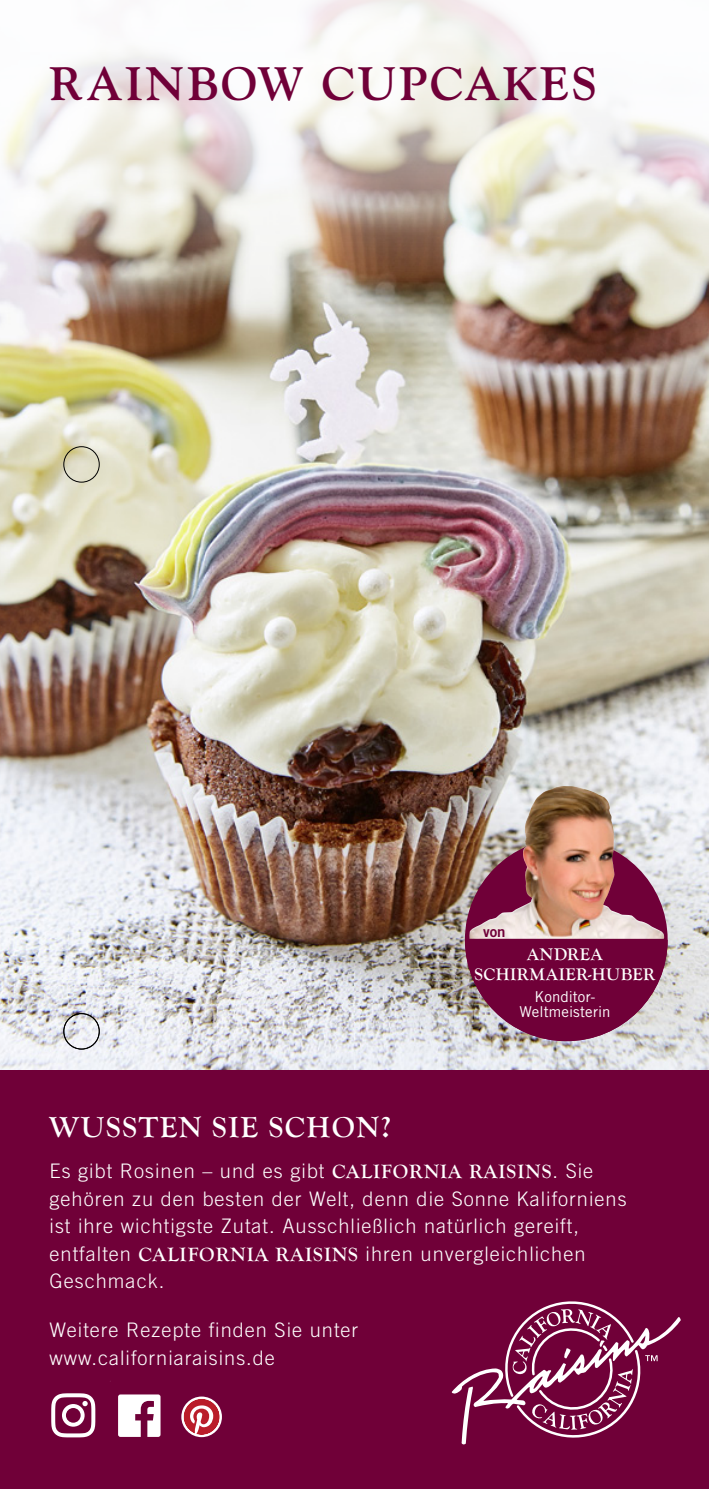
<style>
.page{position:relative;width:709px;height:1489px;background:#fff}
.page>*{position:absolute;margin:0;border:0;box-sizing:border-box;transform-origin:0 0}
.t1{font:700 46.5px "Goudy Std";letter-spacing:.055em;color:#700038}
.t2{font:700 30px "Goudy Old Style T";letter-spacing:.05em;color:#fff}
.t3{font:300 20px/27.5px "Trade Gothic LT Std";letter-spacing:.05em;color:#fff}
.t4{font:700 17.5px/20px "Goudy Old Style T";letter-spacing:.03em;color:#fff;text-align:center}
.t5{font:15px/15px "Trade Gothic LT Std";letter-spacing:.005em;color:#fff;text-align:center}
.t6{font:15px "Trade Gothic LT Std Bd 2";color:#700038}
.s1{font-family:"Goudy Old Style T";font-weight:700}
</style>
<div class="page">
<img style="left:0;top:281px;width:709px;height:789px">
<svg style="left:0;top:0;width:709px;height:281px"></svg>
<div style="left:0;top:1070px;width:709px;height:418px;background:#700038"></div>
<svg style="left:452px;top:1301px;width:228px;height:143px"></svg>
<div style="left:63px;top:446px;width:37px;height:36px;border:1px solid #000;border-radius:50%"></div>
<div style="left:63px;top:1013px;width:37px;height:36px;border:1px solid #000;border-radius:50%"></div>
<svg style="left:118px;top:1394px;width:42px;height:42px"></svg>
<svg style="left:51px;top:1393px;width:44px;height:44px"></svg>
<svg style="left:183px;top:1399px;width:37px;height:35px"></svg>
<div style="left:181px;top:1396px;width:41px;height:40px;border:2px solid #fff;border-radius:50%"></div>
<img style="left:469px;top:786px;width:195px;height:152px">
<svg style="left:465px;top:939px;width:202px;height:102px"></svg>
<h1 class="t1" style="left:50px;top:56px;width:549px">RAINBOW CUPCAKES</h1>
<p class="t6" style="left:483px;top:922px;width:24px">von</p>
<p class="t4" style="left:474px;top:944px;width:182px">ANDREA<br>SCHIRMAIER-HUBER</p>
<p class="t5" style="left:519px;top:988px;width:93px">Konditor-<br>Weltmeisterin</p>
<h2 class="t2" style="left:50px;top:1109px;width:343px">WUSSTEN SIE SCHON?</h2>
<p class="t3" style="left:50px;top:1156px;width:578px">Es gibt Rosinen – und es gibt <span class="s1">CALIFORNIA RAISINS</span>. Sie gehören zu den besten der Welt, denn die Sonne Kaliforniens ist ihre wichtigste Zutat. Ausschließlich natürlich gereift, entfalten <span class="s1">CALIFORNIA RAISINS</span> ihren unvergleichlichen Geschmack.</p>
<p class="t3" style="left:50px;top:1315px;width:310px">Weitere Rezepte finden Sie unter www.californiaraisins.de</p>
</div>
